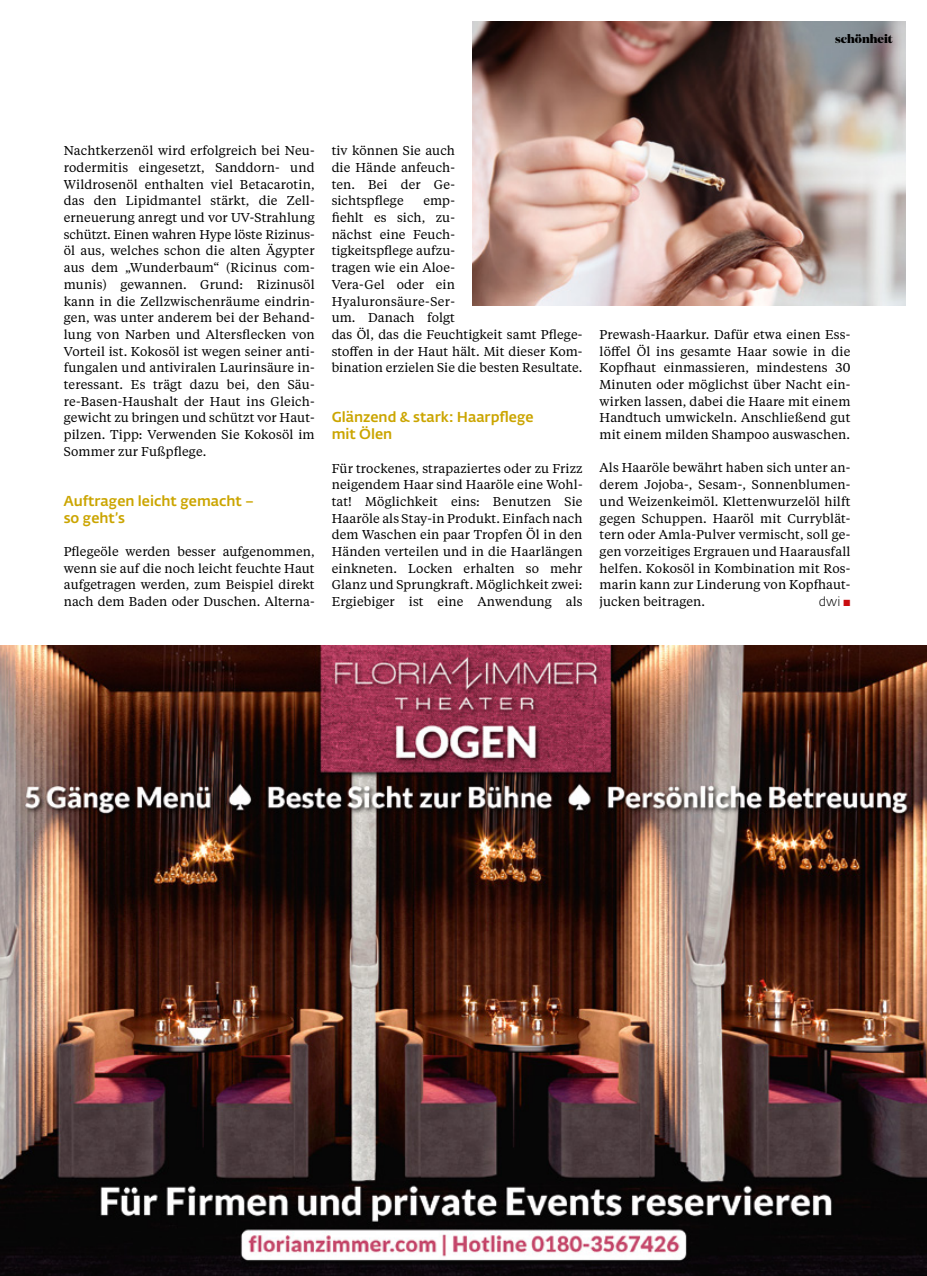
<style>
.page{position:relative;width:927px;height:1276px;background:#fff}
.page>*{position:absolute;margin:0;border:0;box-sizing:border-box;transform-origin:0 0}
.t1{font:500 14.25px/16.6px "Fedra Sans Alt Std";color:#cba500}
.t2{font:12.75px/16.6px "Tiempos Text";letter-spacing:.005em;color:#000;text-align:justify}
.t3{font:300 12.75px "Fedra Sans Alt Std";color:#000}
.t4{font:800 12px "Domaine Display";color:#000}
.s1{color:#c90c0f}
</style>
<div class="page">
<img style="left:472px;top:21px;width:434px;height:284px">
<img style="left:0;top:645px;width:927px;height:631px">
<p class="t4" style="left:835px;top:31px;width:59px">schönheit</p>
<p class="t2" style="left:64px;top:142px;width:252px">Nachtkerzenöl wird erfolgreich bei Neu&shy;rodermitis eingesetzt, Sanddorn- und Wildrosenöl enthalten viel Betacarotin, das den Lipidmantel stärkt, die Zell&shy;erneuerung anregt und vor UV-Strahlung schützt. Einen wahren Hype löste Rizinus&shy;öl aus, welches schon die alten Ägypter aus dem „Wunderbaum“ (Ricinus com&shy;munis) gewannen. Grund: Rizinusöl kann in die Zellzwischenräume eindrin&shy;gen, was unter anderem bei der Behand&shy;lung von Narben und Altersflecken von Vorteil ist. Kokosöl ist wegen seiner anti&shy;fungalen und antiviralen Laurinsäure in&shy;teressant. Es trägt dazu bei, den Säu&shy;re-Basen-Haushalt der Haut ins Gleich&shy;gewicht zu bringen und schützt vor Haut&shy;pilzen. Tipp: Verwenden Sie Kokosöl im Sommer zur Fußpflege.</p>
<p class="t1" style="left:64px;top:493px;width:192px">Auftragen leicht gemacht – so geht’s</p>
<p class="t2" style="left:64px;top:542px;width:252px">Pflegeöle werden besser aufgenommen, wenn sie auf die noch leicht feuchte Haut aufgetragen werden, zum Beispiel direkt nach dem Baden oder Duschen. Alterna-</p>
<p class="t2" style="left:332px;top:142px;width:125px">tiv können Sie auch die Hände anfeuch&shy;ten. Bei der Ge&shy;sichtspflege</p>
<p class="t2" style="left:332px;top:192px;width:252px;text-align:left;text-indent:92px">emp-<br>fiehlt es sich, zu-<br>nächst eine Feuch-<br>tigkeitspflege aufzu-<br>tragen wie ein Aloe-<br>Vera-Gel oder ein<br>Hyaluronsäure-Ser-<br>um. Danach folgt<br>das Öl, das die Feuchtigkeit samt Pflege&shy;stoffen in der Haut hält. Mit dieser Kom&shy;bination erzielen Sie die besten Resultate.</p>
<p class="t1" style="left:332px;top:409px;width:204px">Glänzend &amp; stark: Haarpflege mit Ölen</p>
<p class="t2" style="left:332px;top:459px;width:252px">Für trockenes, strapaziertes oder zu Frizz neigendem Haar sind Haaröle eine Wohl&shy;tat! Möglichkeit eins: Benutzen Sie Haaröle als Stay-in Produkt. Einfach nach dem Waschen ein paar Tropfen Öl in den Händen verteilen und in die Haarlängen einkneten. Locken erhalten so mehr Glanz und Sprungkraft. Möglichkeit zwei:<br>Ergiebiger ist eine Anwendung als</p>
<p class="t2" style="left:600px;top:325px;width:252px">Prewash-Haarkur. Dafür etwa einen Ess&shy;löffel Öl ins gesamte Haar sowie in die Kopfhaut einmassieren, mindestens 30<br>Minuten oder möglichst über Nacht ein&shy;wirken lassen, dabei die Haare mit einem Handtuch umwickeln. Anschließend gut mit einem milden Shampoo auswaschen.</p>
<p class="t2" style="left:600px;top:459px;width:252px">Als Haaröle bewährt haben sich unter an&shy;derem Jojoba-, Sesam-, Sonnenblumen&shy;und Weizenkeimöl. Klettenwurzelöl hilft gegen Schuppen. Haaröl mit Curryblät&shy;tern oder Amla-Pulver vermischt, soll ge&shy;gen vorzeitiges Ergrauen und Haarausfall helfen. Kokosöl in Kombination mit Ros&shy;marin kann zur Linderung von Kopfhaut&shy;jucken beitragen.</p>
<p class="t3" style="left:819px;top:594px;width:33px">dwi <span class="s1">■</span></p>
</div>
